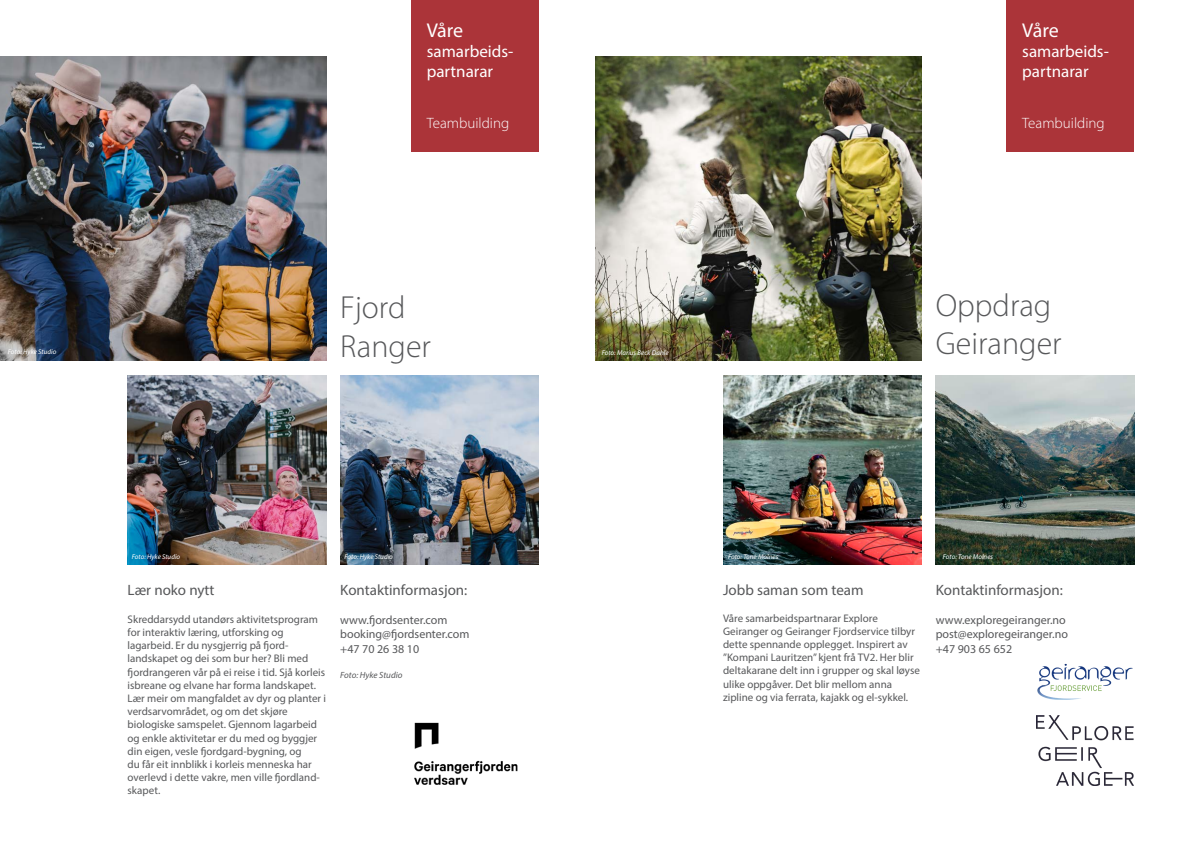
<style>
.page{position:relative;width:1191px;height:842px;background:#fff}
.page>*{position:absolute;margin:0;border:0;box-sizing:border-box;transform-origin:0 0}
.t1{font:300 32px "Myriad Pro";color:#57585a}
.t2{font:20px "Myriad Pro";letter-spacing:-.01em;color:#fff}
.t3{font:17px/20.4px "Myriad Pro";color:#fff}
.t4{font:15px "Myriad Pro";color:#57585a}
.t5{font:300 15px "Myriad Pro";color:#fff}
.t6{font:12px "Myriad Pro";color:#57585a}
.t7{font:11px/13.2px "Myriad Pro";color:#57585a}
.t8{font:italic 9px "Myriad Pro";color:#57585a}
.t9{font:italic 7px "Myriad Pro";color:#fff}
</style>
<div class="page">
<img style="left:0;top:57px;width:326px;height:303px">
<img style="left:128px;top:376px;width:198px;height:188px">
<img style="left:340px;top:376px;width:199px;height:188px">
<div style="left:411px;top:0;width:128px;height:152px;background:#ab3439"></div>
<img style="left:414px;top:722px;width:104px;height:63px">
<img style="left:595px;top:57px;width:326px;height:303px">
<img style="left:723px;top:376px;width:198px;height:188px">
<img style="left:935px;top:376px;width:199px;height:188px">
<div style="left:1006px;top:0;width:128px;height:152px;background:#ab3439"></div>
<img style="left:1036px;top:715px;width:97px;height:70px">
<img style="left:1037px;top:663px;width:96px;height:37px">
<p class="t9" style="left:8px;top:347px;width:50px">Foto: Hyke Studio</p>
<p class="t2" style="left:427px;top:17px;width:38px">Våre</p>
<p class="t3" style="left:427px;top:41px;width:88px">samarbeids&shy;partnarar</p>
<p class="t5" style="left:427px;top:114px;width:84px">Teambuilding</p>
<p class="t1" style="left:340px;top:288px;width:67px">Fjord</p>
<p class="t1" style="left:340px;top:327px;width:92px">Ranger</p>
<p class="t9" style="left:132px;top:553px;width:50px">Foto: Hyke Studio</p>
<p class="t9" style="left:344px;top:553px;width:50px">Foto: Hyke Studio</p>
<p class="t4" style="left:128px;top:581px;width:88px">Lær noko nytt</p>
<p class="t7" style="left:128px;top:612px;width:192px">Skreddarsydd utandørs aktivitetsprogram for interaktiv læring, utforsking og</p>
<p class="t7" style="left:128px;top:639px;width:162px">lagarbeid. Er du nysgjerrig på fjord-</p>
<p class="t7" style="left:128px;top:652px;width:182px">landskapet og dei som bur her? Bli med</p>
<p class="t7" style="left:128px;top:665px;width:200px">fjordrangeren vår på ei reise i tid. Sjå korleis isbreane og elvane har forma landskapet.<br>Lær meir om mangfaldet av dyr og planter i verdsarvområdet, og om det skjøre</p>
<p class="t7" style="left:128px;top:718px;width:194px">biologiske samspelet. Gjennom lagarbeid og enkle aktivitetar er du med og byggjer din eigen, vesle fjordgard-bygning, og<br>du får eit innblikk i korleis menneska har overlevd i dette vakre, men ville fjordland&shy;skapet.</p>
<p class="t4" style="left:340px;top:581px;width:129px">Kontaktinformasjon:</p>
<p class="t6" style="left:340px;top:613px;width:109px">www.fjordsenter.com</p>
<p class="t6" style="left:340px;top:627px;width:131px">booking@fjordsenter.com</p>
<p class="t6" style="left:340px;top:641px;width:80px">+47 70 26 38 10</p>
<p class="t8" style="left:340px;top:669px;width:64px">Foto: Hyke Studio</p>
<p class="t9" style="left:602px;top:348px;width:68px">Foto: Marius Beck Dahle</p>
<p class="t2" style="left:1022px;top:17px;width:38px">Våre</p>
<p class="t3" style="left:1022px;top:41px;width:88px">samarbeids&shy;partnarar</p>
<p class="t5" style="left:1022px;top:114px;width:84px">Teambuilding</p>
<p class="t1" style="left:935px;top:286px;width:117px">Oppdrag</p>
<p class="t1" style="left:935px;top:324px;width:127px">Geiranger</p>
<p class="t9" style="left:728px;top:552px;width:52px">Foto: Tone Molnes</p>
<p class="t4" style="left:723px;top:581px;width:142px">Jobb saman som team</p>
<p class="t7" style="left:723px;top:611px;width:156px">Våre samarbeidspartnarar Explore</p>
<p class="t7" style="left:723px;top:624px;width:193px">Geiranger og Geiranger Fjordservice tilbyr dette spennande opplegget. Inspirert av</p>
<p class="t7" style="left:723px;top:651px;width:198px">”Kompani Lauritzen” kjent frå TV2. Her blir deltakarane delt inn i grupper og skal løyse ulike oppgåver. Det blir mellom anna</p>
<p class="t7" style="left:723px;top:690px;width:187px">zipline og via ferrata, kajakk og el-sykkel.</p>
<p class="t9" style="left:943px;top:552px;width:52px">Foto: Tone Molnes</p>
<p class="t4" style="left:935px;top:581px;width:129px">Kontaktinformasjon:</p>
<p class="t6" style="left:935px;top:613px;width:131px">www.exploregeiranger.no</p>
<p class="t6" style="left:935px;top:627px;width:134px">post@exploregeiranger.no</p>
<p class="t6" style="left:935px;top:641px;width:78px">+47 903 65 652</p>
</div>
